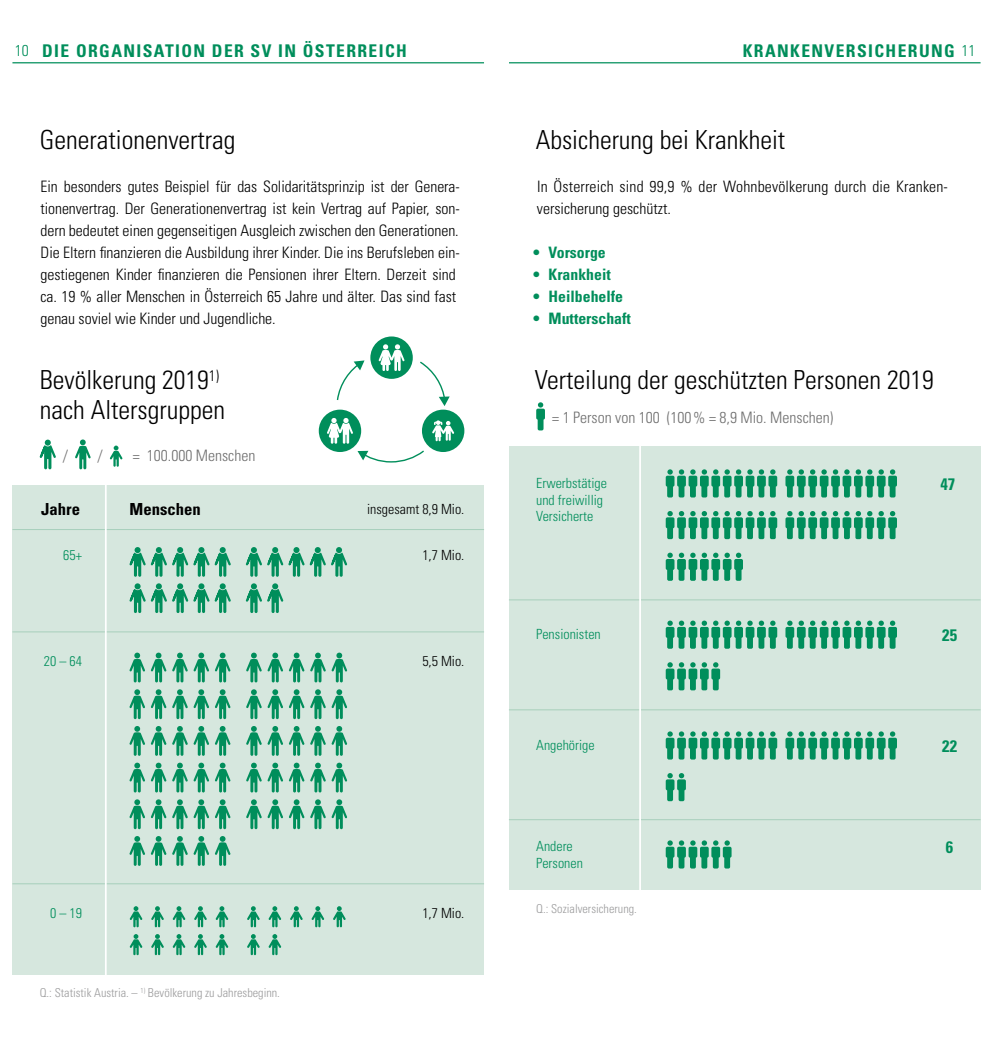
<style>
.page{position:relative;width:993px;height:1042px;background:#fff}
.page>*{position:absolute;margin:0;border:0;box-sizing:border-box;transform-origin:0 0}
.t1{font:300 condensed 26.25px/29.8px "Univers";color:#000}
.t2{font:700 condensed 17.5px "Univers";letter-spacing:.08em;color:#008e5b}
.t3{font:700 condensed 16.62px "Univers";color:#000}
.t4{font:700 condensed 16.62px "Univers";color:#008e5b}
.t5{font:300 condensed 15.75px/21.9px "Univers";letter-spacing:-.005em;color:#000}
.t6{font:300 condensed 15.75px "Univers";color:#6e6e6e}
.t7{font:700 condensed 15.75px "Univers";color:#008e5b}
.t8{font:300 condensed 14px/16.6px "Univers";color:#008e5b}
.t9{font:300 condensed 14px "Univers";color:#000}
.t10{font:300 condensed 12.25px "Univers";color:#9c9c9d}
.s1{font-weight:300;font-size:15.75px}
</style>
<div class="page">
<div style="left:508px;top:446px;width:472px;height:443px;background:#d6e7de"></div>
<svg style="left:665px;top:469px;width:112px;height:28px"></svg>
<svg style="left:785px;top:469px;width:111px;height:28px"></svg>
<svg style="left:665px;top:511px;width:112px;height:28px"></svg>
<svg style="left:785px;top:511px;width:111px;height:28px"></svg>
<svg style="left:665px;top:553px;width:77px;height:28px"></svg>
<svg style="left:665px;top:620px;width:112px;height:29px"></svg>
<svg style="left:785px;top:620px;width:111px;height:29px"></svg>
<svg style="left:665px;top:662px;width:55px;height:28px"></svg>
<svg style="left:665px;top:731px;width:112px;height:28px"></svg>
<svg style="left:785px;top:731px;width:111px;height:28px"></svg>
<svg style="left:665px;top:773px;width:20px;height:28px"></svg>
<svg style="left:665px;top:840px;width:66px;height:28px"></svg>
<div style="left:12px;top:485px;width:472px;height:490px;background:#d6e7de"></div>
<hr style="left:12px;top:631px;width:472px;height:1px;background:#a7cfbb">
<hr style="left:12px;top:883px;width:472px;height:1px;background:#a7cfbb">
<hr style="left:12px;top:529px;width:472px;height:1px;background:#a7cfbb">
<hr style="left:508px;top:599px;width:472px;height:1px;background:#a7cfbb">
<hr style="left:508px;top:819px;width:472px;height:1px;background:#a7cfbb">
<hr style="left:508px;top:709px;width:472px;height:1px;background:#a7cfbb">
<hr style="left:509px;top:62px;width:471px;height:1px;background:#008e5b">
<hr style="left:105px;top:479px;width:2px;height:509px;background:#fff">
<hr style="left:639px;top:441px;width:1px;height:457px;background:#fff">
<svg style="left:129px;top:906px;width:13px;height:21px"></svg>
<svg style="left:194px;top:906px;width:13px;height:21px"></svg>
<svg style="left:290px;top:906px;width:13px;height:21px"></svg>
<svg style="left:151px;top:906px;width:13px;height:21px"></svg>
<svg style="left:215px;top:906px;width:13px;height:21px"></svg>
<svg style="left:311px;top:906px;width:13px;height:21px"></svg>
<svg style="left:172px;top:906px;width:13px;height:21px"></svg>
<svg style="left:268px;top:906px;width:13px;height:21px"></svg>
<svg style="left:247px;top:906px;width:13px;height:21px"></svg>
<svg style="left:333px;top:906px;width:12px;height:21px"></svg>
<svg style="left:129px;top:934px;width:13px;height:21px"></svg>
<svg style="left:194px;top:934px;width:13px;height:21px"></svg>
<svg style="left:151px;top:934px;width:13px;height:21px"></svg>
<svg style="left:215px;top:934px;width:13px;height:21px"></svg>
<svg style="left:172px;top:934px;width:13px;height:21px"></svg>
<svg style="left:268px;top:934px;width:13px;height:21px"></svg>
<svg style="left:247px;top:934px;width:13px;height:21px"></svg>
<svg style="left:129px;top:652px;width:16px;height:30px"></svg>
<svg style="left:215px;top:652px;width:15px;height:30px"></svg>
<svg style="left:151px;top:652px;width:15px;height:30px"></svg>
<svg style="left:172px;top:652px;width:37px;height:30px"></svg>
<svg style="left:246px;top:652px;width:58px;height:30px"></svg>
<svg style="left:310px;top:652px;width:37px;height:30px"></svg>
<svg style="left:129px;top:689px;width:16px;height:30px"></svg>
<svg style="left:215px;top:689px;width:15px;height:30px"></svg>
<svg style="left:151px;top:689px;width:15px;height:30px"></svg>
<svg style="left:172px;top:689px;width:37px;height:30px"></svg>
<svg style="left:246px;top:689px;width:58px;height:30px"></svg>
<svg style="left:310px;top:689px;width:37px;height:30px"></svg>
<svg style="left:129px;top:726px;width:16px;height:30px"></svg>
<svg style="left:215px;top:726px;width:15px;height:30px"></svg>
<svg style="left:151px;top:726px;width:15px;height:30px"></svg>
<svg style="left:172px;top:726px;width:37px;height:30px"></svg>
<svg style="left:246px;top:726px;width:58px;height:30px"></svg>
<svg style="left:310px;top:726px;width:37px;height:30px"></svg>
<svg style="left:129px;top:799px;width:16px;height:30px"></svg>
<svg style="left:215px;top:799px;width:15px;height:30px"></svg>
<svg style="left:151px;top:799px;width:15px;height:30px"></svg>
<svg style="left:172px;top:799px;width:37px;height:30px"></svg>
<svg style="left:246px;top:799px;width:58px;height:30px"></svg>
<svg style="left:310px;top:799px;width:37px;height:30px"></svg>
<svg style="left:129px;top:762px;width:16px;height:30px"></svg>
<svg style="left:215px;top:762px;width:15px;height:30px"></svg>
<svg style="left:151px;top:762px;width:15px;height:30px"></svg>
<svg style="left:172px;top:762px;width:37px;height:30px"></svg>
<svg style="left:246px;top:762px;width:58px;height:30px"></svg>
<svg style="left:310px;top:762px;width:37px;height:30px"></svg>
<svg style="left:129px;top:836px;width:16px;height:30px"></svg>
<svg style="left:215px;top:836px;width:15px;height:30px"></svg>
<svg style="left:151px;top:836px;width:15px;height:30px"></svg>
<svg style="left:172px;top:836px;width:37px;height:30px"></svg>
<div style="left:370px;top:336px;width:42px;height:43px;background:#008e5b;border-radius:50%"></div>
<svg style="left:378px;top:344px;width:26px;height:27px"></svg>
<div style="left:422px;top:410px;width:42px;height:42px;background:#008e5b;border-radius:50%"></div>
<svg style="left:432px;top:420px;width:22px;height:21px"></svg>
<div style="left:318px;top:410px;width:43px;height:42px;background:#008e5b;border-radius:50%"></div>
<svg style="left:420px;top:361px;width:29px;height:45px"></svg>
<svg style="left:336px;top:360px;width:28px;height:40px"></svg>
<svg style="left:40px;top:440px;width:16px;height:29px"></svg>
<svg style="left:75px;top:439px;width:16px;height:30px"></svg>
<svg style="left:110px;top:445px;width:12px;height:22px"></svg>
<svg style="left:536px;top:402px;width:8px;height:28px"></svg>
<hr style="left:12px;top:62px;width:472px;height:1px;background:#008e5b">
<svg style="left:327px;top:418px;width:98px;height:45px"></svg>
<svg style="left:129px;top:547px;width:102px;height:30px"></svg>
<svg style="left:245px;top:547px;width:102px;height:30px"></svg>
<svg style="left:129px;top:583px;width:102px;height:30px"></svg>
<svg style="left:245px;top:583px;width:38px;height:30px"></svg>
<p class="t2" style="left:15px;top:40px;width:393px"><span class="s1">10</span> DIE ORGANISATION DER SV IN ÖSTERREICH</p>
<h1 class="t1" style="left:40px;top:124px;width:197px">Generationenvertrag</h1>
<p class="t5" style="left:40px;top:176px;width:420px">Ein besonders gutes Beispiel für das Solidaritätsprinzip ist der Genera&shy;tionenvertrag. Der Generationenvertrag ist kein Vertrag auf Papier, son&shy;dern bedeutet einen gegenseitigen Ausgleich zwischen den Generationen.<br>Die Eltern finanzieren die Ausbildung ihrer Kinder. Die ins Berufsleben ein&shy;gestiegenen Kinder finanzieren die Pensionen ihrer Eltern. Derzeit sind ca. 19 % aller Menschen in Österreich 65 Jahre und älter. Das sind fast genau soviel wie Kinder und Jugendliche.</p>
<h1 class="t1" style="left:40px;top:365px;width:187px">Bevölkerung 2019<sup>1) </sup>nach Altersgruppen</h1>
<p class="t6" style="left:63px;top:446px;width:7px">/</p>
<p class="t6" style="left:98px;top:446px;width:7px">/</p>
<p class="t6" style="left:133px;top:446px;width:124px">= 100.000 Menschen</p>
<p class="t3" style="left:41px;top:499px;width:40px">Jahre</p>
<p class="t3" style="left:129px;top:499px;width:73px">Menschen</p>
<p class="t9" style="left:367px;top:500px;width:99px">insgesamt 8,9 Mio.</p>
<p class="t8" style="left:63px;top:547px;width:20px">65+</p>
<p class="t9" style="left:422px;top:547px;width:43px">1,7 Mio.</p>
<p class="t8" style="left:44px;top:652px;width:40px">20 – 64</p>
<p class="t9" style="left:422px;top:652px;width:43px">5,5 Mio.</p>
<p class="t8" style="left:50px;top:905px;width:33px">0 – 19</p>
<p class="t10" style="left:40px;top:985px;width:242px">Q.: Statistik Austria. – <sup>1)</sup> Bevölkerung zu Jahresbeginn.</p>
<p class="t9" style="left:422px;top:905px;width:43px">1,7 Mio.</p>
<p class="t2" style="left:742px;top:40px;width:234px">KRANKENVERSICHERUNG <span class="s1">11</span></p>
<h1 class="t1" style="left:535px;top:124px;width:251px">Absicherung bei Krankheit</h1>
<p class="t5" style="left:536px;top:176px;width:412px">In Österreich sind 99,9 % der Wohnbevölkerung durch die Kranken&shy;versicherung geschützt.</p>
<p class="t7" style="left:533px;top:243px;width:74px">• Vorsorge</p>
<p class="t7" style="left:533px;top:265px;width:79px">• Krankheit</p>
<p class="t7" style="left:533px;top:286px;width:92px">• Heilbehelfe</p>
<p class="t7" style="left:533px;top:308px;width:99px">• Mutterschaft</p>
<h1 class="t1" style="left:535px;top:365px;width:400px">Verteilung der geschützten Personen 2019</h1>
<p class="t6" style="left:552px;top:408px;width:282px">= 1 Person von 100 (100% = 8,9 Mio. Menschen)</p>
<p class="t8" style="left:536px;top:474px;width:72px">Erwerbstätige und freiwillig<br>Versicherte</p>
<p class="t4" style="left:940px;top:474px;width:16px">47</p>
<p class="t8" style="left:536px;top:626px;width:66px">Pensionisten</p>
<p class="t4" style="left:941px;top:625px;width:16px">25</p>
<p class="t8" style="left:536px;top:736px;width:60px">Angehörige</p>
<p class="t4" style="left:941px;top:736px;width:16px">22</p>
<p class="t8" style="left:536px;top:837px;width:48px">Andere<br>Personen</p>
<p class="t4" style="left:945px;top:837px;width:9px">6</p>
<p class="t10" style="left:536px;top:901px;width:102px">Q.: Sozialversicherung.</p>
</div>
